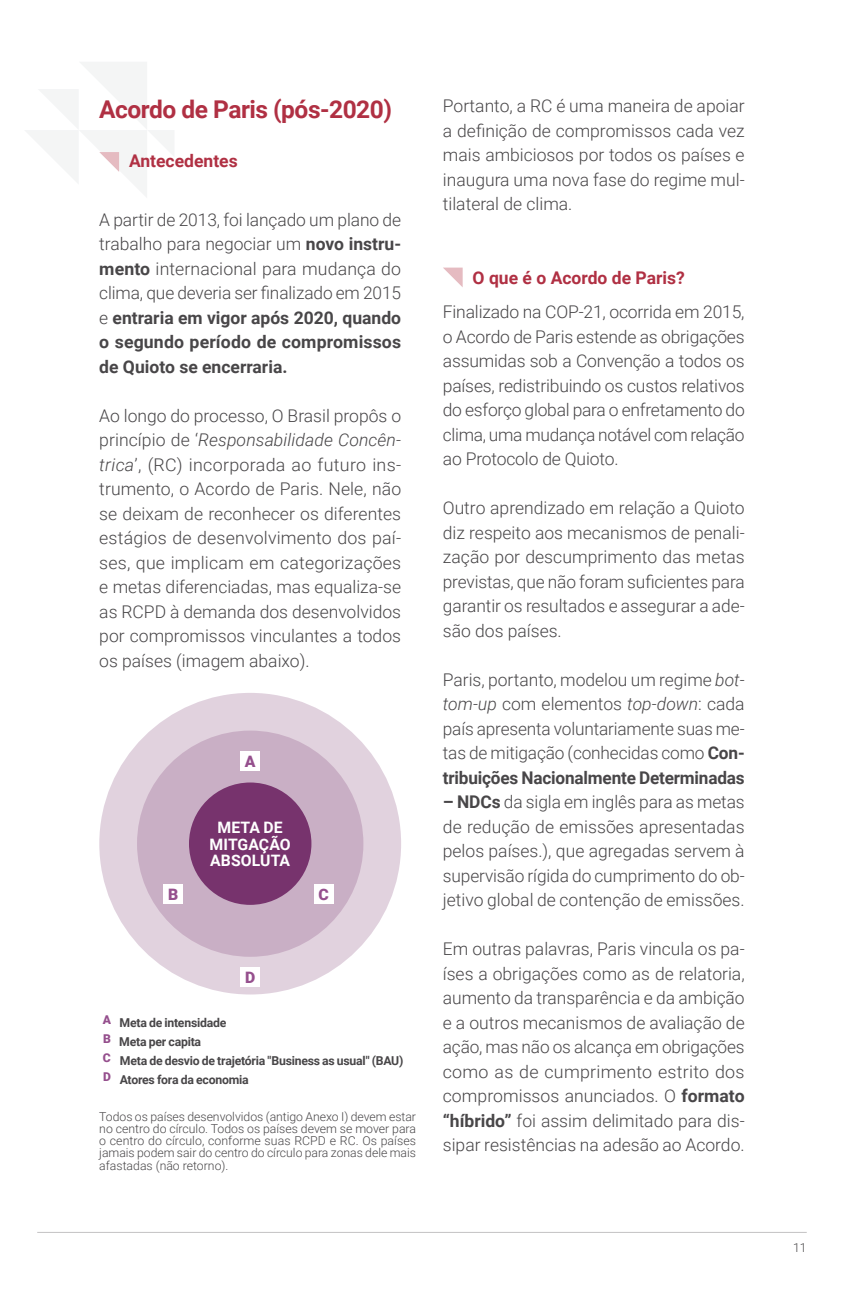
<style>
.page{position:relative;width:844px;height:1290px;background:#fff}
.page>*{position:absolute;margin:0;border:0;box-sizing:border-box;transform-origin:0 0}
.t1{font:700 24.5px "Roboto";letter-spacing:-.02em;color:#b03043}
.t2{font:300 17.5px/24.5px "Roboto";letter-spacing:-.005em;color:#484648;text-align:justify}
.t3{font:700 17.5px "Roboto";color:#b03043}
.t4{font:700 15.75px/16.6px "Roboto";letter-spacing:.005em;color:#fff;text-align:center}
.t5{font:900 15.75px "Roboto";color:#954f8d}
.t6{font:300 12.25px/12.2px "Roboto";color:#484648;text-align:justify}
.t7{font:700 12.25px/18.9px "Roboto";letter-spacing:-.02em;color:#484648}
.s1{font-weight:700}
.s2{font-style:italic}
</style>
<div class="page">
<hr style="left:37px;top:1232px;width:769px;height:1px;background:#c3c2c3">
<svg style="left:25px;top:62px;width:149px;height:135px"></svg>
<svg style="left:443px;top:268px;width:19px;height:19px"></svg>
<div style="left:99px;top:693px;width:302px;height:301px;background:#e1d2de;border-radius:50%"></div>
<div style="left:137px;top:730px;width:226px;height:227px;background:#c9afc5;border-radius:50%"></div>
<div style="left:189px;top:782px;width:122px;height:123px;background:#77336d;border-radius:50%"></div>
<div style="left:240px;top:751px;width:20px;height:19px;background:#fff"></div>
<div style="left:240px;top:967px;width:20px;height:19px;background:#fff"></div>
<div style="left:163px;top:884px;width:20px;height:19px;background:#fff"></div>
<div style="left:314px;top:884px;width:19px;height:19px;background:#fff"></div>
<h1 class="t1" style="left:99px;top:92px;width:294px">Acordo de Paris (pós-2020)</h1>
<p class="t3" style="left:129px;top:148px;width:110px">Antecedentes</p>
<p class="t2" style="left:99px;top:206px;width:303px">A partir de 2013, foi lançado um plano de trabalho para negociar um <span class="s1">novo instru&shy;mento</span> internacional para mudança do clima, que deveria ser finalizado em 2015 e <span class="s1">entraria em vigor após 2020, quando o segundo período de compromissos de Quioto se encerraria.</span></p>
<p class="t2" style="left:99px;top:402px;width:303px">Ao longo do processo, O Brasil propôs o princípio de ‘<span class="s2">Responsabilidade Concên&shy;trica</span>’, (RC) incorporada ao futuro ins&shy;trumento, o Acordo de Paris. Nele, não se deixam de reconhecer os diferentes estágios de desenvolvimento dos paí&shy;ses, que implicam em categorizações e metas diferenciadas, mas equaliza-se as RCPD à demanda dos desenvolvidos por compromissos vinculantes a todos os países (imagem abaixo).</p>
<p class="t5" style="left:245px;top:750px;width:12px">A</p>
<p class="t4" style="left:209px;top:819px;width:83px">META DE<br>MITGAÇÃO<br>ABSOLUTA</p>
<p class="t5" style="left:168px;top:883px;width:12px">B</p>
<p class="t5" style="left:318px;top:883px;width:12px">C</p>
<p class="t5" style="left:245px;top:966px;width:12px">D</p>
<p class="t7" style="left:103px;top:1013px;width:302px"><sup>A</sup> Meta de intensidade<br><sup>B</sup> Meta per capita<br><sup>C</sup> Meta de desvio de trajetória "Business as usual" (BAU)<br><sup>D</sup> Atores fora da economia</p>
<p class="t6" style="left:99px;top:1109px;width:318px">Todos os países desenvolvidos (antigo Anexo I) devem estar no centro do círculo. Todos os países devem se mover para o centro do círculo, conforme suas RCPD e RC. Os países jamais podem sair do centro do círculo para zonas dele mais afastadas (não retorno).</p>
<p class="t2" style="left:442px;top:93px;width:303px">Portanto, a RC é uma maneira de apoiar a definição de compromissos cada vez mais ambiciosos por todos os países e inaugura uma nova fase do regime mul&shy;tilateral de clima.</p>
<p class="t3" style="left:472px;top:265px;width:214px">O que é o Acordo de Paris?</p>
<p class="t2" style="left:442px;top:299px;width:303px">Finalizado na COP-21, ocorrida em 2015, o Acordo de Paris estende as obrigações assumidas sob a Convenção a todos os países, redistribuindo os custos relativos do esforço global para o enfretamento do clima, uma mudança notável com relação ao Protocolo de Quioto.</p>
<p class="t2" style="left:442px;top:495px;width:303px">Outro aprendizado em relação a Quioto diz respeito aos mecanismos de penali&shy;zação por descumprimento das metas previstas, que não foram suficientes para garantir os resultados e assegurar a ade&shy;são dos países.</p>
<p class="t2" style="left:442px;top:667px;width:303px">Paris, portanto, modelou um regime <span class="s2">bot&shy;tom-up</span> com elementos <span class="s2">top-down</span>: cada país apresenta voluntariamente suas me&shy;tas de mitigação (conhecidas como <span class="s1">Con&shy;tribuições Nacionalmente Determinadas</span></p>
<p class="t2" style="left:442px;top:789px;width:303px"><span class="s1">– NDCs</span> da sigla em inglês para as metas de redução de emissões apresentadas pelos países.), que agregadas servem à supervisão rígida do cumprimento do ob&shy;jetivo global de contenção de emissões.</p>
<p class="t2" style="left:442px;top:936px;width:303px">Em outras palavras, Paris vincula os pa&shy;íses a obrigações como as de relatoria, aumento da transparência e da ambição e a outros mecanismos de avaliação de ação, mas não os alcança em obrigações como as de cumprimento estrito dos compromissos anunciados. O <span class="s1">formato “híbrido”</span> foi assim delimitado para dis&shy;sipar resistências na adesão ao Acordo.</p>
<p class="t6" style="left:793px;top:1241px;width:15px">11</p>
</div>
